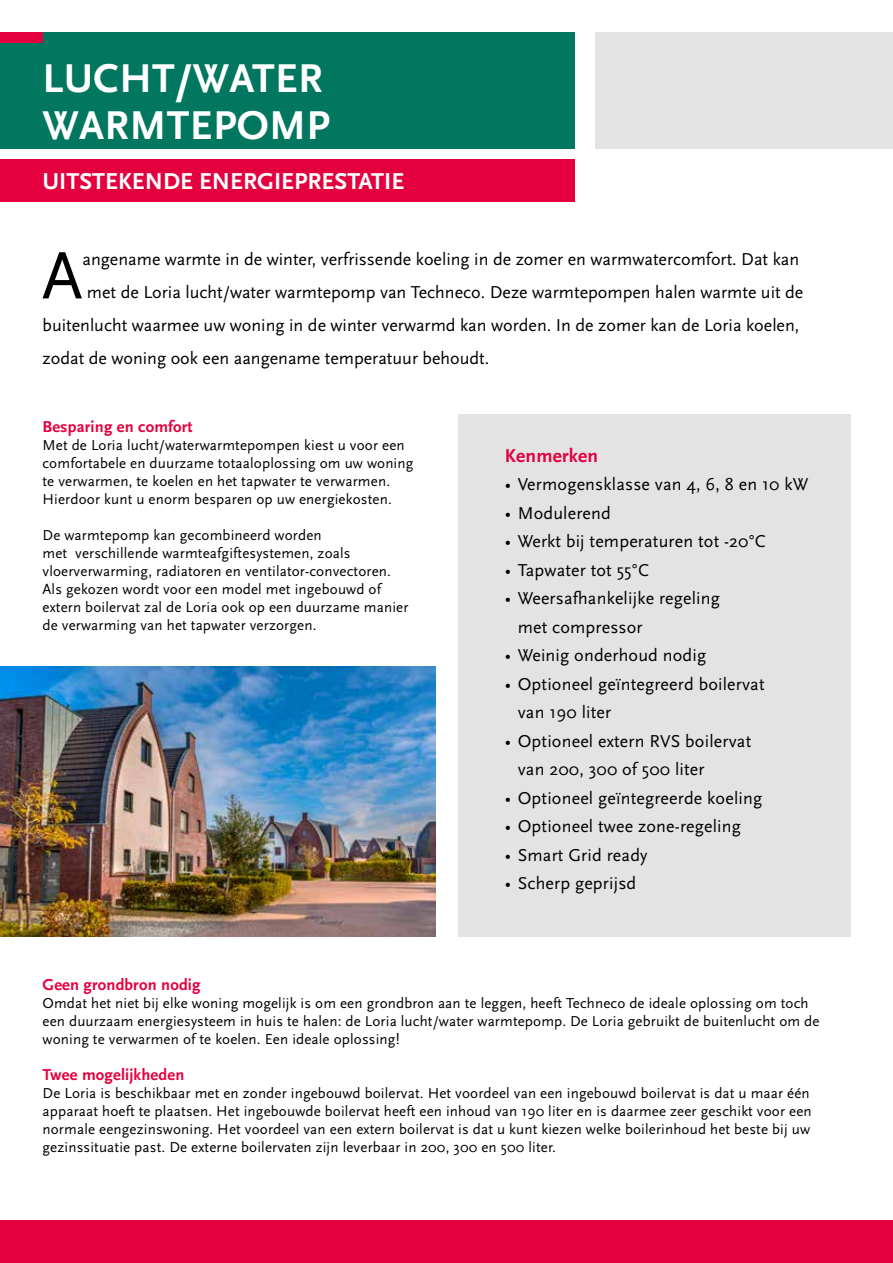
<style>
.page{position:relative;width:893px;height:1263px;background:#fff}
.page>*{position:absolute;margin:0;border:0;box-sizing:border-box;transform-origin:0 0}
.t1{font:67.95px "Scala Sans";color:#000}
.t2{font:700 42px/46.5px "Scala Sans";letter-spacing:.01em;color:#fff}
.t3{font:700 24px "Scala Sans";color:#fff}
.t4{font:700 19.5px "Scala Sans";letter-spacing:.01em;color:#e4003f}
.t5{font:18px/28.5px "Scala Sans";letter-spacing:.01em;color:#000}
.t6{font:700 16.5px "Scala Sans";letter-spacing:.01em;color:#e4003f}
.t7{font:15px/18px "Scala Sans";letter-spacing:.01em;color:#000}
</style>
<div class="page">
<div style="left:0;top:32px;width:574px;height:117px;background:#00775e"></div>
<div style="left:0;top:159px;width:574px;height:43px;background:#e4003f"></div>
<div style="left:595px;top:32px;width:298px;height:117px;background:#e3e3e3"></div>
<div style="left:0;top:32px;width:43px;height:11px;background:#e4003f"></div>
<div style="left:0;top:1220px;width:893px;height:43px;background:#e4003f"></div>
<div style="left:458px;top:414px;width:392px;height:522px;background:#e3e3e3"></div>
<img style="left:0;top:666px;width:436px;height:270px">
<h2 class="t2" style="left:43px;top:57px;width:289px">LUCHT/WATER<br>WARMTEPOMP</h2>
<h3 class="t3" style="left:43px;top:168px;width:363px">UITSTEKENDE ENERGIEPRESTATIE</h3>
<h1 class="t1" style="left:42px;top:239px;width:42px">A</h1>
<p class="t5" style="left:82px;top:246px;width:718px">angename warmte in de winter, verfrissende koeling in de zomer en warmwatercomfort. Dat kan</p>
<p class="t5" style="left:87px;top:279px;width:718px">met de Loria lucht/water warmtepomp van Techneco. Deze warmtepompen halen warmte uit de</p>
<p class="t5" style="left:43px;top:312px;width:758px">buitenlucht waarmee uw woning in de winter verwarmd kan worden. In de zomer kan de Loria koelen,</p>
<p class="t5" style="left:43px;top:345px;width:448px">zodat de woning ook een aangename temperatuur behoudt.</p>
<p class="t6" style="left:43px;top:418px;width:152px">Besparing en comfort</p>
<p class="t7" style="left:43px;top:436px;width:372px">Met de Loria lucht/waterwarmtepompen kiest u voor een comfortabele en duurzame totaaloplossing om uw woning te verwarmen, te koelen en het tapwater te verwarmen.<br>Hierdoor kunt u enorm besparen op uw energiekosten.</p>
<p class="t7" style="left:43px;top:526px;width:367px">De warmtepomp kan gecombineerd worden<br>met verschillende warmteafgiftesystemen, zoals vloerverwarming, radiatoren en ventilator-convectoren.<br>Als gekozen wordt voor een model met ingebouwd of extern boilervat zal de Loria ook op een duurzame manier de verwarming van het tapwater verzorgen.</p>
<h3 class="t4" style="left:505px;top:445px;width:95px">Kenmerken</h3>
<p class="t5" style="left:505px;top:470px;width:305px">• Vermogensklasse van 4, 6, 8 en 10 kW</p>
<p class="t5" style="left:505px;top:499px;width:107px">• Modulerend</p>
<p class="t5" style="left:505px;top:527px;width:262px">• Werkt bij temperaturen tot -20°C</p>
<p class="t5" style="left:505px;top:556px;width:146px">• Tapwater tot 55°C</p>
<p class="t5" style="left:518px;top:584px;width:204px;text-indent:-13px">• Weersafhankelijke regeling met compressor</p>
<p class="t5" style="left:505px;top:641px;width:203px">• Weinig onderhoud nodig</p>
<p class="t5" style="left:518px;top:670px;width:248px;text-indent:-13px">• Optioneel geïntegreerd boilervat van 190 liter</p>
<p class="t5" style="left:518px;top:727px;width:235px;text-indent:-13px">• Optioneel extern RVS boilervat van 200, 300 of 500 liter</p>
<p class="t5" style="left:505px;top:784px;width:259px">• Optioneel geïntegreerde koeling</p>
<p class="t5" style="left:505px;top:812px;width:238px">• Optioneel twee zone-regeling</p>
<p class="t5" style="left:505px;top:841px;width:144px">• Smart Grid ready</p>
<p class="t5" style="left:505px;top:869px;width:133px">• Scherp geprijsd</p>
<p class="t6" style="left:43px;top:976px;width:160px">Geen grondbron nodig</p>
<p class="t7" style="left:43px;top:994px;width:778px">Omdat het niet bij elke woning mogelijk is om een grondbron aan te leggen, heeft Techneco de ideale oplossing om toch een duurzaam energiesysteem in huis te halen: de Loria lucht/water warmtepomp. De Loria gebruikt de buitenlucht om de woning te verwarmen of te koelen. Een ideale oplossing!</p>
<p class="t6" style="left:43px;top:1066px;width:143px">Twee mogelijkheden</p>
<p class="t7" style="left:43px;top:1084px;width:771px">De Loria is beschikbaar met en zonder ingebouwd boilervat. Het voordeel van een ingebouwd boilervat is dat u maar één apparaat hoeft te plaatsen. Het ingebouwde boilervat heeft een inhoud van 190 liter en is daarmee zeer geschikt voor een normale eengezinswoning. Het voordeel van een extern boilervat is dat u kunt kiezen welke boilerinhoud het beste bij uw gezinssituatie past. De externe boilervaten zijn leverbaar in 200, 300 en 500 liter.</p>
</div>
